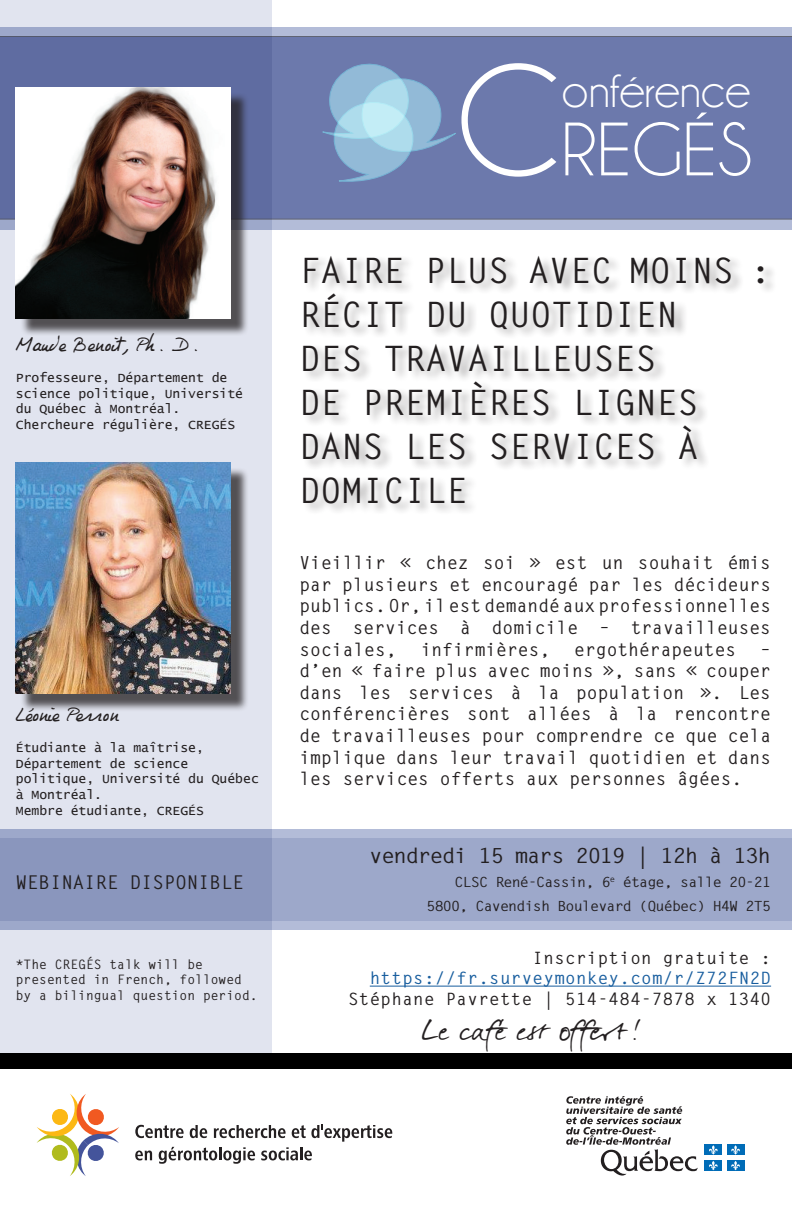
<style>
.page{position:relative;width:792px;height:1224px;background:#fff}
.page>*{position:absolute;margin:0;border:0;box-sizing:border-box;transform-origin:0 0}
.t1{font:76.4px "Champagne&Limousines";color:#fff}
.t2{font:50px "Champagne&Limousines";color:#fff}
.t3{font:38px "Darkwoman";color:#231f20}
.t4{font:700 35px/44px "Letter Gothic Std";color:#231f20}
.t5{font:700 20.8px "Letter Gothic Std";letter-spacing:-.06em;color:#231f20;scale:1.08 1}
.t6{font:700 19px "Letter Gothic Std";color:#231f20}
.t7{font:700 18px/21.6px "Letter Gothic Std";color:#231f20;text-align:justify}
.t8{font:700 17px "Letter Gothic Std";letter-spacing:.02em;color:#231f20}
.t9{font:700 17px "Letter Gothic Std";letter-spacing:.02em;color:#175d9e}
.t10{font:16px "Philing";color:#231f20}
.t11{font:700 14px/24px "Letter Gothic Std";letter-spacing:-.06em;color:#231f20;text-align:right;scale:1.08 1}
.t12{font:13px/15.6px "Lucida Console";color:#231f20}
.t13{font:700 13px/15.6px "Letter Gothic Std";color:#231f20}
.s1{font-size:160.5px}
</style>
<div class="page">
<div style="left:0;top:27px;width:792px;height:203px;background:#b3bcd8"></div>
<div style="left:272px;top:36px;width:520px;height:184px;background:#6c79ac"></div>
<div style="left:272px;top:829px;width:520px;height:100px;background:#b3bcd8"></div>
<div style="left:0;top:838px;width:792px;height:82px;background:#9da8ca"></div>
<div style="left:303px;top:255px;width:474px;height:261px;background:#231f20;opacity:.4"></div>
<svg style="left:135px;top:1125px;width:257px;height:39px"></svg>
<svg style="left:37px;top:1094px;width:82px;height:82px"></svg>
<svg style="left:299px;top:55px;width:166px;height:145px;background:#7f98c0"></svg>
<hr style="left:370px;top:986px;width:401px;height:1px;background:#175d9e">
<div style="left:0;top:1054px;width:792px;height:15px;background:#000"></div>
<svg style="left:0;top:0;width:272px;height:1053px;background:#c3c9dd"></svg>
<div style="left:21px;top:93px;width:228px;height:244px;background:#231f20;opacity:.75"></div>
<img style="left:16px;top:88px;width:214px;height:230px">
<svg style="left:566px;top:1096px;width:132px;height:80px"></svg>
<div style="left:705px;top:1145px;width:17px;height:10px;background:#006cb7"></div>
<svg style="left:709px;top:1145px;width:9px;height:10px"></svg>
<div style="left:727px;top:1145px;width:17px;height:10px;background:#006cb7"></div>
<svg style="left:731px;top:1145px;width:9px;height:10px"></svg>
<div style="left:705px;top:1160px;width:17px;height:11px;background:#006cb7"></div>
<svg style="left:709px;top:1161px;width:9px;height:9px"></svg>
<div style="left:727px;top:1160px;width:17px;height:11px;background:#006cb7"></div>
<svg style="left:731px;top:1161px;width:9px;height:9px"></svg>
<div style="left:21px;top:467px;width:228px;height:245px;background:#231f20;opacity:.75"></div>
<img style="left:16px;top:463px;width:214px;height:231px">
<p class="t10" style="left:16px;top:336px;width:184px">Maude Benoit, Ph. D.</p>
<p class="t12" style="left:16px;top:371px;width:229px">Professeure, Département de science politique, Université du Québec à Montréal.<br>Chercheure régulière, CREGÉS</p>
<p class="t10" style="left:16px;top:706px;width:104px">Léonie Perron</p>
<p class="t12" style="left:16px;top:741px;width:245px">Étudiante à la maîtrise,<br>Département de science politique, Université du Québec à Montréal.<br>Membre étudiante, CREGÉS</p>
<p class="t6" style="left:16px;top:870px;width:230px">WEBINAIRE DISPONIBLE</p>
<p class="t13" style="left:16px;top:957px;width:243px">*The CREGÉS talk will be presented in French, followed by a bilingual question period.</p>
<h1 class="t1" style="left:456px;top:111px;width:298px"><span class="s1">C</span>REGÉS</h1>
<h2 class="t2" style="left:562px;top:65px;width:191px">onférence</h2>
<h3 class="t4" style="left:300px;top:249px;width:473px">FAIRE PLUS AVEC MOINS :<br>RÉCIT DU QUOTIDIEN<br>DES TRAVAILLEUSES<br>DE PREMIÈRES LIGNES<br>DANS LES SERVICES À<br>DOMICILE</h3>
<p class="t7" style="left:300px;top:552px;width:473px">Vieillir « chez soi » est un souhait émis par plusieurs et encouragé par les décideurs publics. Or, il est demandé aux professionnelles des services à domicile – travailleuses sociales,</p>
<p class="t7" style="left:421px;top:639px;width:131px">infirmières,</p>
<p class="t7" style="left:574px;top:639px;width:164px">ergothérapeutes</p>
<p class="t7" style="left:300px;top:639px;width:473px;text-indent:461px">– d’en « faire plus avec moins », sans « couper dans les services à la population ». Les conférencières sont allées à la rencontre de travailleuses pour comprendre ce que cela implique dans leur travail quotidien et dans les services offerts aux personnes âgées.</p>
<p class="t5" style="left:369px;top:843px;width:374px">vendredi 15 mars 2019 | 12h à 13h</p>
<p class="t11" style="left:426px;top:870px;width:321px">CLSC René-Cassin, 6<sup>e</sup> étage, salle 20-21<br>5800, Cavendish Boulevard (Québec) H4W 2T5</p>
<p class="t8" style="left:533px;top:947px;width:240px">Inscription gratuite :</p>
<p class="t9" style="left:370px;top:968px;width:403px">https://fr.surveymonkey.com/r/Z72FN2D</p>
<p class="t8" style="left:348px;top:988px;width:425px">Stéphane Pavrette | 514-484-7878 x 1340</p>
<h3 class="t3" style="left:422px;top:1005px;width:219px">Le café est offert!</h3>
</div>
